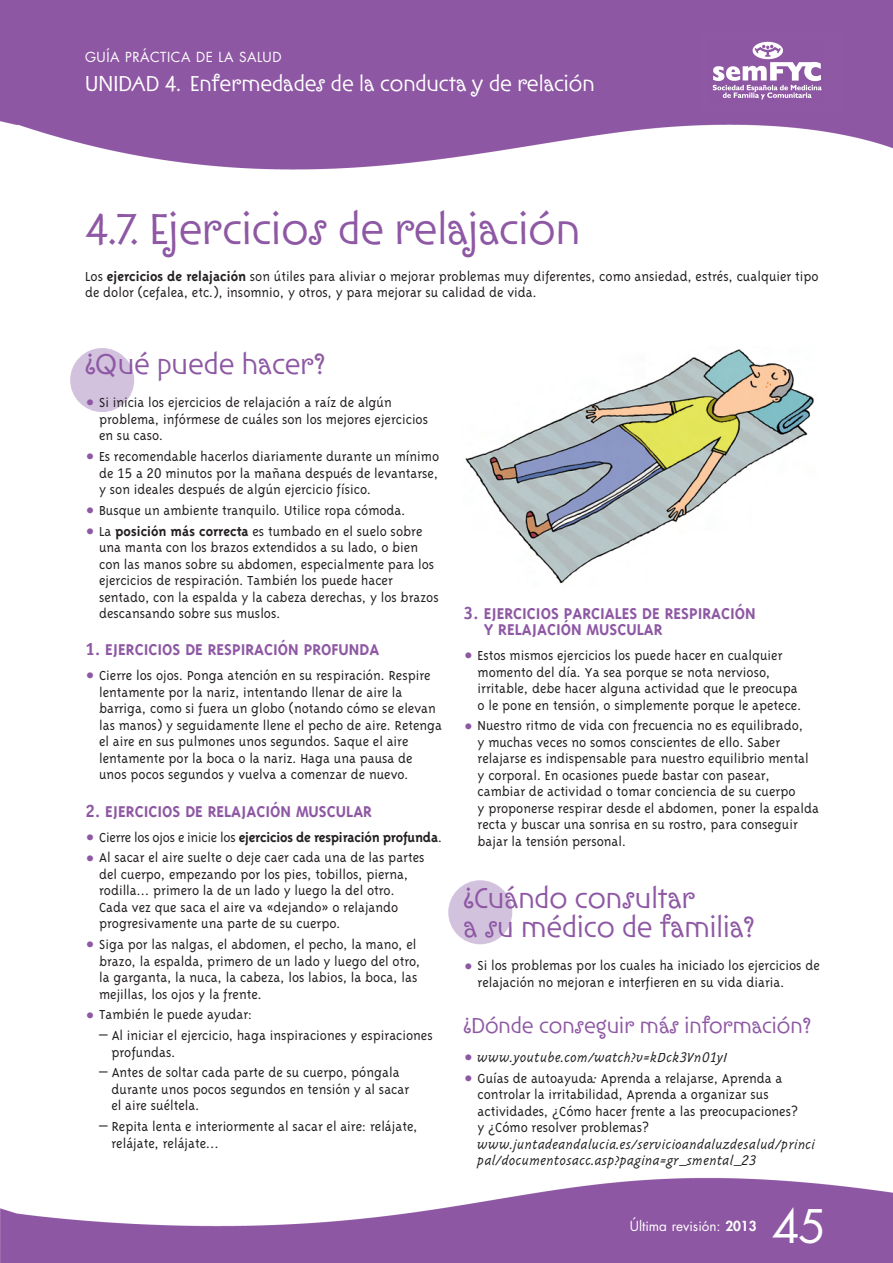
<style>
.page{position:relative;width:893px;height:1263px;background:#fff}
.page>*{position:absolute;margin:0;border:0;box-sizing:border-box;transform-origin:0 0}
.t1{font:45px "Ironwork ITCTT";color:#8e58a4}
.t2{font:45px "Futura";color:#fff}
.t3{font:30px/29.2px "Ironwork ITCTT";color:#8e58a4}
.t4{font:22.5px "Ironwork ITCTT";color:#fff}
.t5{font:22.5px "Ironwork ITCTT";color:#8e58a4}
.t6{font:700 18px/16.5px "Triplex";color:#8e58a4}
.t7{font:300 15px/16.5px "Triplex";color:#231f20}
.t8{font:italic 300 15px/16.5px "Triplex";color:#231f20}
.t9{font:700 15px "Triplex";letter-spacing:-.015em;color:#231f20}
.t10{font:13.5px "Futura";letter-spacing:.035em;color:#fff}
.t11{font:13.5px "Futura";color:#fff}
.s1{font-weight:700}
.s2{font-family:"European Pi Three";font-weight:400;color:#8e58a4}
.s3{font-family:"Officina Sans";font-weight:400}
.s4{font-family:"Officina Sans"}
.s5{font-weight:300}
.s6{font-family:"European Pi Three";font-weight:400;font-style:normal;color:#8e58a4}
.s7{font-style:italic}
.s8{font-weight:800}
</style>
<div class="page">
<div style="left:448px;top:880px;width:64px;height:64px;background:#d3c2de;border-radius:50%"></div>
<div style="left:70px;top:348px;width:64px;height:64px;background:#d3c2de;border-radius:50%"></div>
<img style="left:0;top:1177px;width:893px;height:86px">
<img style="left:0;top:0;width:893px;height:170px">
<div style="left:699px;top:32px;width:142px;height:81px;background:#8e58a4"></div>
<img style="left:712px;top:41px;width:110px;height:59px">
<img style="left:465px;top:349px;width:349px;height:235px">
<p class="t10" style="left:85px;top:51px;width:198px">GUÍA PRÁCTICA DE LA SALUD</p>
<h3 class="t4" style="left:85px;top:70px;width:511px">UNIDAD 4. Enfermedades de la conducta y de relación</h3>
<h1 class="t1" style="left:85px;top:202px;width:497px">4.7. Ejercicios de relajación</h1>
<p class="t7" style="left:85px;top:267px;width:735px">Los <span class="s1">ejercicios de relajación</span> son útiles para aliviar o mejorar problemas muy diferentes, como ansiedad, estrés, cualquier tipo de dolor (cefalea, etc.), insomnio, y otros, y para mejorar su calidad de vida.</p>
<h2 class="t3" style="left:85px;top:350px;width:241px">¿Qué puede hacer?</h2>
<p class="t7" style="left:99px;top:394px;width:331px;text-indent:-14px"><span class="s2">-</span> Si inicia los ejercicios de relajación a raíz de algún problema, infórmese de cuáles son los mejores ejercicios en su caso.</p>
<p class="t7" style="left:99px;top:448px;width:342px;text-align:justify;text-indent:-14px"><span class="s2">-</span> Es recomendable hacerlos diariamente durante un mínimo de <span class="s3">15</span> a <span class="s3">20</span> minutos por la mañana después de levantarse, y son ideales después de algún ejercicio físico.</p>
<p class="t7" style="left:85px;top:501px;width:322px"><span class="s2">-</span> Busque un ambiente tranquilo. Utilice ropa cómoda.</p>
<p class="t7" style="left:99px;top:522px;width:341px;text-indent:-14px"><span class="s2">-</span> La <span class="s1">posición más correcta</span> es tumbado en el suelo sobre una manta con los brazos extendidos a su lado, o bien con las manos sobre su abdomen, especialmente para los ejercicios de respiración. También los puede hacer sentado, con la espalda y la cabeza derechas, y los brazos descansando sobre sus muslos.</p>
<p class="t6" style="left:85px;top:641px;width:296px"><span class="s4">1</span>. EJERCICIOS DE RESPIRACIÓN PROFUNDA</p>
<p class="t7" style="left:99px;top:667px;width:345px;text-indent:-14px"><span class="s2">-</span> Cierre los ojos. Ponga atención en su respiración. Respire lentamente por la nariz, intentando llenar de aire la barriga, como si fuera un globo (notando cómo se elevan las manos) y seguidamente llene el pecho de aire. Retenga el aire en sus pulmones unos segundos. Saque el aire lentamente por la boca o la nariz. Haga una pausa de unos pocos segundos y vuelva a comenzar de nuevo.</p>
<p class="t6" style="left:85px;top:802px;width:288px"><span class="s4">2</span>. EJERCICIOS DE RELAJACIÓN MUSCULAR</p>
<p class="t9" style="left:85px;top:828px;width:359px"><span class="s2">-</span> <span class="s5">Cierre los ojos e inicie los</span> ejercicios de respiración profunda<span class="s5">.</span></p>
<p class="t7" style="left:99px;top:849px;width:327px;text-indent:-14px"><span class="s2">-</span> Al sacar el aire suelte o deje caer cada una de las partes del cuerpo, empezando por los pies, tobillos, pierna, rodilla… primero la de un lado y luego la del otro.<br>Cada vez que saca el aire va «dejando» o relajando progresivamente una parte de su cuerpo.</p>
<p class="t7" style="left:99px;top:936px;width:323px;text-indent:-14px"><span class="s2">-</span> Siga por las nalgas, el abdomen, el pecho, la mano, el brazo, la espalda, primero de un lado y luego del otro, la garganta, la nuca, la cabeza, los labios, la boca, las mejillas, los ojos y la frente.</p>
<p class="t7" style="left:85px;top:1006px;width:169px"><span class="s2">-</span> También le puede ayudar:</p>
<p class="t7" style="left:111px;top:1027px;width:323px;text-indent:-12px">– Al iniciar el ejercicio, haga inspiraciones y espiraciones profundas.</p>
<p class="t7" style="left:111px;top:1064px;width:299px;text-indent:-12px">– Antes de soltar cada parte de su cuerpo, póngala durante unos pocos segundos en tensión y al sacar el aire suéltela.</p>
<p class="t7" style="left:111px;top:1118px;width:308px;text-indent:-12px">– Repita lenta e interiormente al sacar el aire: relájate, relájate, relájate...</p>
<p class="t6" style="left:484px;top:604px;width:274px;text-indent:-20px"><span class="s4">3</span>. EJERCICIOS PARCIALES DE RESPIRACIÓN<br>Y RELAJACIÓN MUSCULAR</p>
<p class="t7" style="left:478px;top:647px;width:326px;text-indent:-14px"><span class="s2">-</span> Estos mismos ejercicios los puede hacer en cualquier momento del día. Ya sea porque se nota nervioso, irritable, debe hacer alguna actividad que le preocupa o le pone en tensión, o simplemente porque le apetece.</p>
<p class="t7" style="left:478px;top:717px;width:343px;text-indent:-14px"><span class="s2">-</span> Nuestro ritmo de vida con frecuencia no es equilibrado,<br>y muchas veces no somos conscientes de ello. Saber relajarse es indispensable para nuestro equilibrio mental y corporal. En ocasiones puede bastar con pasear, cambiar de actividad o tomar conciencia de su cuerpo<br>y proponerse respirar desde el abdomen, poner la espalda recta y buscar una sonrisa en su rostro, para conseguir bajar la tensión personal.</p>
<h2 class="t3" style="left:463px;top:884px;width:292px">¿Cuándo consultar<br>a su médico de familia?</h2>
<p class="t7" style="left:478px;top:957px;width:344px;text-indent:-14px"><span class="s2">-</span> Si los problemas por los cuales ha iniciado los ejercicios de relajación no mejoran e interfieren en su vida diaria.</p>
<h3 class="t5" style="left:463px;top:1012px;width:349px">¿Dónde conseguir más información?</h3>
<p class="t8" style="left:463px;top:1048px;width:266px"><span class="s6">-</span> www.youtube.com/watch?v=kDck<span class="s3">3</span>Vn<span class="s3">01</span>yI</p>
<p class="t7" style="left:478px;top:1069px;width:322px;text-indent:-14px"><span class="s2">-</span> Guías de autoayuda<span class="s7">:</span> Aprenda a relajarse, Aprenda a controlar la irritabilidad, Aprenda a organizar sus actividades, ¿Cómo hacer frente a las preocupaciones? y ¿Cómo resolver problemas?</p>
<p class="t8" style="left:478px;top:1135px;width:340px">www.juntadeandalucia.es/servicioandaluzdesalud/princi pal/documentosacc.asp?pagina=gr_smental_<span class="s3">23</span></p>
<p class="t11" style="left:630px;top:1219px;width:128px">Última revisión: <span class="s8">2013</span></p>
<h1 class="t2" style="left:772px;top:1205px;width:56px">45</h1>
</div>
